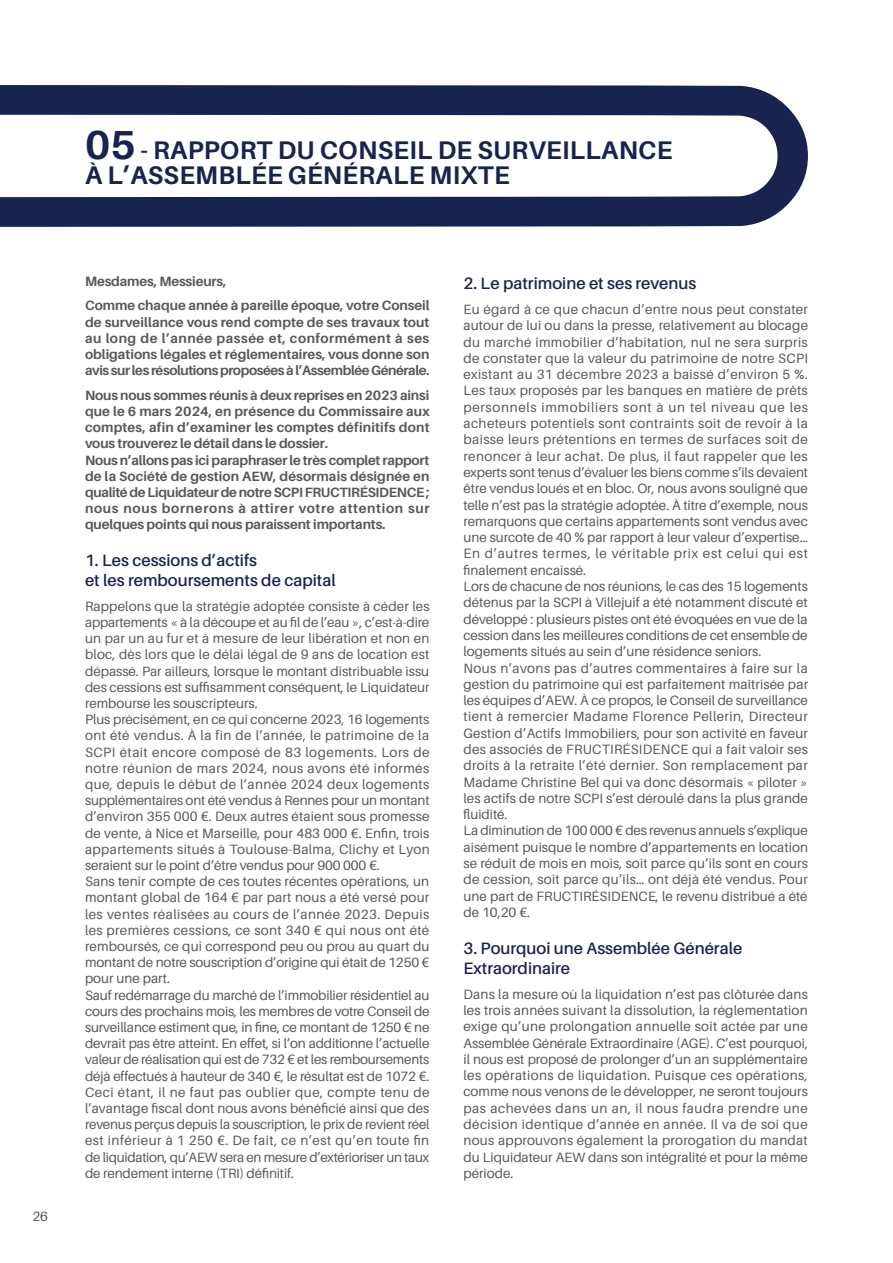
<style>
.page{position:relative;width:893px;height:1263px;background:#fff}
.page>*{position:absolute;margin:0;border:0;box-sizing:border-box;transform-origin:0 0}
.t1{font:700 25.5px/25.5px "Aileron";letter-spacing:.01em;color:#19234f}
.t2{font:600 16.5px/19.8px "Aileron";color:#19234f}
.t3{font:13.5px/16.4px "Aileron";letter-spacing:.005em;color:#57585a}
.t4{font:700 13.5px/16.2px "Aileron";letter-spacing:-.01em;color:#57585a}
.s1{font-size:40.5px}
</style>
<div class="page">
<svg style="left:0;top:85px;width:808px;height:142px"></svg>
<p class="t3" style="left:32px;top:1208px;width:17px">26</p>
<h1 class="t1" style="left:85px;top:137px;width:589px"><span class="s1">05</span> - RAPPORT DU CONSEIL DE SURVEILLANCE<br>À L’ASSEMBLÉE GÉNÉRALE MIXTE</h1>
<p class="t4" style="left:85px;top:269px;width:346px;line-height:24.8px">Mesdames, Messieurs,<br>Comme chaque année à pareille époque, votre Conseil</p>
<p class="t4" style="left:85px;top:314px;width:346px;text-align:justify">de surveillance vous rend compte de ses travaux tout au long de l’année passée et, conformément à ses obligations légales et réglementaires, vous donne son avis sur les résolutions proposées à l’Assemblée Générale.</p>
<p class="t4" style="left:85px;top:387px;width:346px">Nous nous sommes réunis à deux reprises en 2023 ainsi que le 6 mars 2024, en présence du Commissaire aux comptes, afin d’examiner les comptes définitifs dont vous trouverez le détail dans le dossier.<br>Nous n’allons pas ici paraphraser le très complet rapport de la Société de gestion AEW, désormais désignée en qualité de Liquidateur de notre SCPI FRUCTIRÉSIDENCE ; nous nous bornerons à attirer votre attention sur quelques points qui nous paraissent importants.</p>
<p class="t2" style="left:85px;top:551px;width:252px">1. Les cessions d’actifs<br>et les remboursements de capital</p>
<p class="t3" style="left:85px;top:598px;width:346px">Rappelons que la stratégie adoptée consiste à céder les appartements « à la découpe et au fil de l’eau », c’est-à-dire un par un au fur et à mesure de leur libération et non en bloc, dès lors que le délai légal de 9 ans de location est dépassé. Par ailleurs, lorsque le montant distribuable issu des cessions est suffisamment conséquent, le Liquidateur rembourse les souscripteurs.<br>Plus précisément, en ce qui concerne 2023, 16 logements ont été vendus. À la fin de l’année, le patrimoine de la SCPI était encore composé de 83 logements. Lors de notre réunion de mars 2024, nous avons été informés que, depuis le début de l’année 2024 deux logements supplémentaires ont été vendus à Rennes pour un montant d’environ 355 000 €. Deux autres étaient sous promesse de vente, à Nice et Marseille, pour 483 000 €. Enfin, trois appartements situés à Toulouse-Balma, Clichy et Lyon seraient sur le point d’être vendus pour 900 000 €.<br>Sans tenir compte de ces toutes récentes opérations, un montant global de 164 € par part nous a été versé pour les ventes réalisées au cours de l’année 2023. Depuis les premières cessions, ce sont 340 € qui nous ont été remboursés, ce qui correspond peu ou prou au quart du montant de notre souscription d’origine qui était de 1250 € pour une part.<br>Sauf redémarrage du marché de l’immobilier résidentiel au cours des prochains mois, les membres de votre Conseil de surveillance estiment que, in fine, ce montant de 1250 € ne devrait pas être atteint. En effet, si l’on additionne l’actuelle valeur de réalisation qui est de 732 € et les remboursements déjà effectués à hauteur de 340 €, le résultat est de 1072 €.<br>Ceci étant, il ne faut pas oublier que, compte tenu de l’avantage fiscal dont nous avons bénéficié ainsi que des revenus perçus depuis la souscription, le prix de revient réel est inférieur à 1 250 €. De fait, ce n’est qu’en toute fin de liquidation, qu’AEW sera en mesure d’extérioriser un taux de rendement interne (TRI) définitif.</p>
<p class="t2" style="left:463px;top:274px;width:234px">2. Le patrimoine et ses revenus</p>
<p class="t3" style="left:463px;top:301px;width:346px">Eu égard à ce que chacun d’entre nous peut constater autour de lui ou dans la presse, relativement au blocage du marché immobilier d’habitation, nul ne sera surpris de constater que la valeur du patrimoine de notre SCPI existant au 31 décembre 2023 a baissé d’environ 5 %.<br>Les taux proposés par les banques en matière de prêts personnels immobiliers sont à un tel niveau que les acheteurs potentiels sont contraints soit de revoir à la baisse leurs prétentions en termes de surfaces soit de renoncer à leur achat. De plus, il faut rappeler que les experts sont tenus d’évaluer les biens comme s’ils devaient être vendus loués et en bloc. Or, nous avons souligné que telle n’est pas la stratégie adoptée. À titre d’exemple, nous remarquons que certains appartements sont vendus avec une surcote de 40 % par rapport à leur valeur d’expertise… En d’autres termes, le véritable prix est celui qui est finalement encaissé.<br>Lors de chacune de nos réunions, le cas des 15 logements détenus par la SCPI à Villejuif a été notamment discuté et développé : plusieurs pistes ont été évoquées en vue de la cession dans les meilleures conditions de cet ensemble de logements situés au sein d’une résidence seniors.<br>Nous n’avons pas d’autres commentaires à faire sur la gestion du patrimoine qui est parfaitement maîtrisée par les équipes d’AEW. À ce propos, le Conseil de surveillance tient à remercier Madame Florence Pellerin, Directeur Gestion d’Actifs Immobiliers, pour son activité en faveur des associés de FRUCTIRÉSIDENCE qui a fait valoir ses droits à la retraite l’été dernier. Son remplacement par Madame Christine Bel qui va donc désormais « piloter » les actifs de notre SCPI s’est déroulé dans la plus grande fluidité.<br>La diminution de 100 000 € des revenus annuels s’explique aisément puisque le nombre d’appartements en location se réduit de mois en mois, soit parce qu’ils sont en cours de cession, soit parce qu’ils… ont déjà été vendus. Pour une part de FRUCTIRÉSIDENCE, le revenu distribué a été de 10,20 €.</p>
<p class="t2" style="left:463px;top:938px;width:280px">3. Pourquoi une Assemblée Générale<br>Extraordinaire</p>
<p class="t3" style="left:463px;top:986px;width:346px;text-align:justify">Dans la mesure où la liquidation n’est pas clôturée dans les trois années suivant la dissolution, la réglementation exige qu’une prolongation annuelle soit actée par une Assemblée Générale Extraordinaire (AGE). C’est pourquoi, il nous est proposé de prolonger d’un an supplémentaire les opérations de liquidation. Puisque ces opérations, comme nous venons de le développer, ne seront toujours pas achevées dans un an, il nous faudra prendre une décision identique d’année en année. Il va de soi que nous approuvons également la prorogation du mandat du Liquidateur AEW dans son intégralité et pour la même période.</p>
</div>
